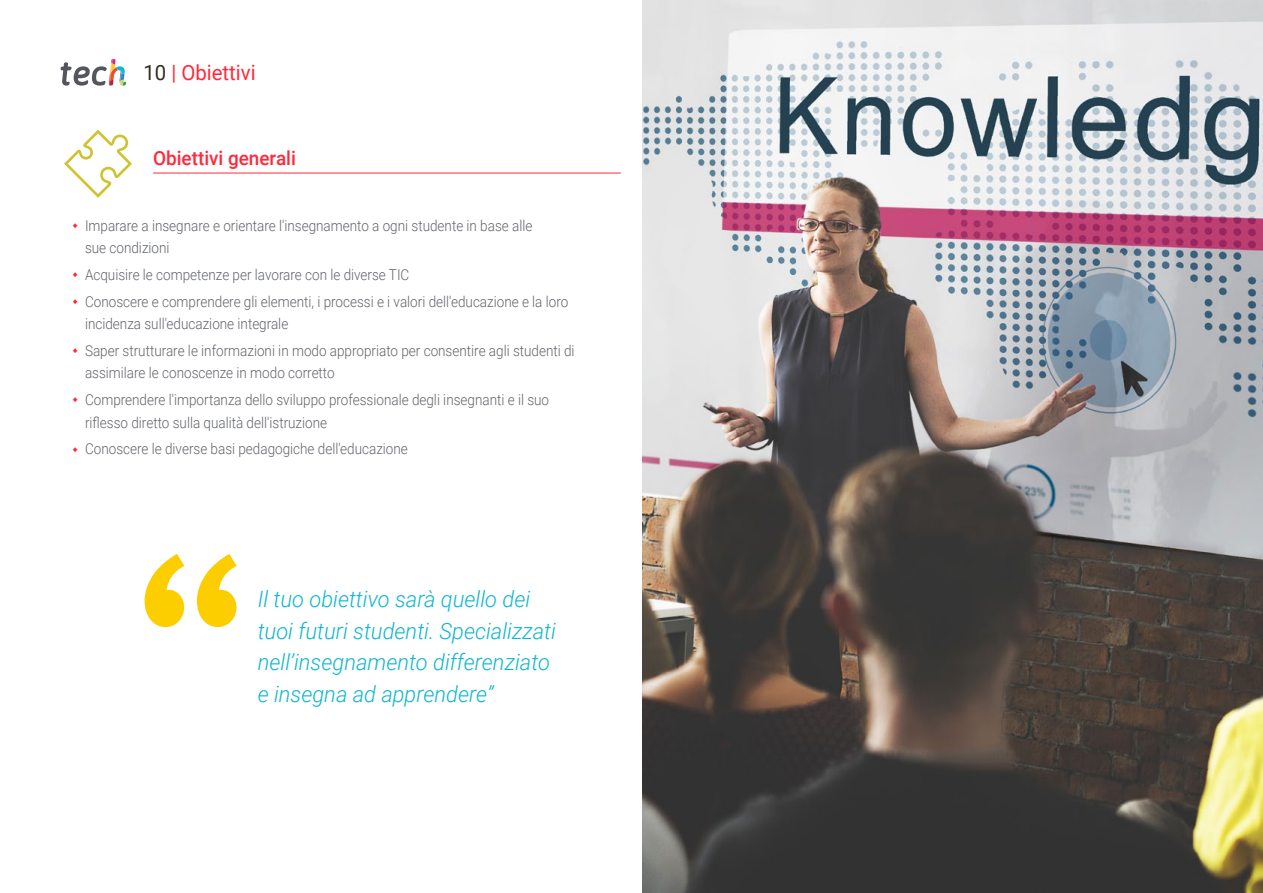
<style>
.page{position:relative;width:1263px;height:893px;background:#fff}
.page>*{position:absolute;margin:0;border:0;box-sizing:border-box;transform-origin:0 0}
.t1{font:italic 300 22.5px/31.5px "Roboto";color:#0fb6cf}
.t2{font:21px "Roboto";color:#ff293a}
.t3{font:500 19.5px "Roboto";color:#ff293a}
.t4{font:300 15px/26.7px "Roboto";color:#61646a;scale:.9 1}
.s1{color:#312e20}
</style>
<div class="page">
<hr style="left:153px;top:173px;width:468px;height:1px;background:#ff293a">
<svg style="left:64px;top:130px;width:68px;height:68px"></svg>
<img style="left:642px;top:0;width:621px;height:893px">
<svg style="left:61px;top:59px;width:65px;height:27px"></svg>
<svg style="left:145px;top:554px;width:92px;height:73px"></svg>
<h2 class="t2" style="left:144px;top:57px;width:114px"><span class="s1">10</span> | Obiettivi</h2>
<h3 class="t3" style="left:153px;top:144px;width:144px">Obiettivi generali</h3>
<p class="t4" style="left:85px;top:213px;width:498px;line-height:22.5px">Imparare a insegnare e orientare l'insegnamento a ogni studente in base alle sue condizioni</p>
<p class="t4" style="left:85px;top:261px;width:538px">Acquisire le competenze per lavorare con le diverse TIC<br>Conoscere e comprendere gli elementi, i processi e i valori dell'educazione e la loro</p>
<p class="t4" style="left:85px;top:310px;width:545px">incidenza sull'educazione integrale<br>Saper strutturare le informazioni in modo appropriato per consentire agli studenti di</p>
<p class="t4" style="left:85px;top:359px;width:517px">assimilare le conoscenze in modo corretto<br>Comprendere l'importanza dello sviluppo professionale degli insegnanti e il suo</p>
<p class="t4" style="left:85px;top:408px;width:360px">riflesso diretto sulla qualità dell'istruzione<br>Conoscere le diverse basi pedagogiche dell'educazione</p>
<h1 class="t1" style="left:258px;top:583px;width:300px">Il tuo obiettivo sarà quello dei tuoi futuri studenti. Specializzati nell’insegnamento differenziato e insegna ad apprendere”</h1>
</div>
